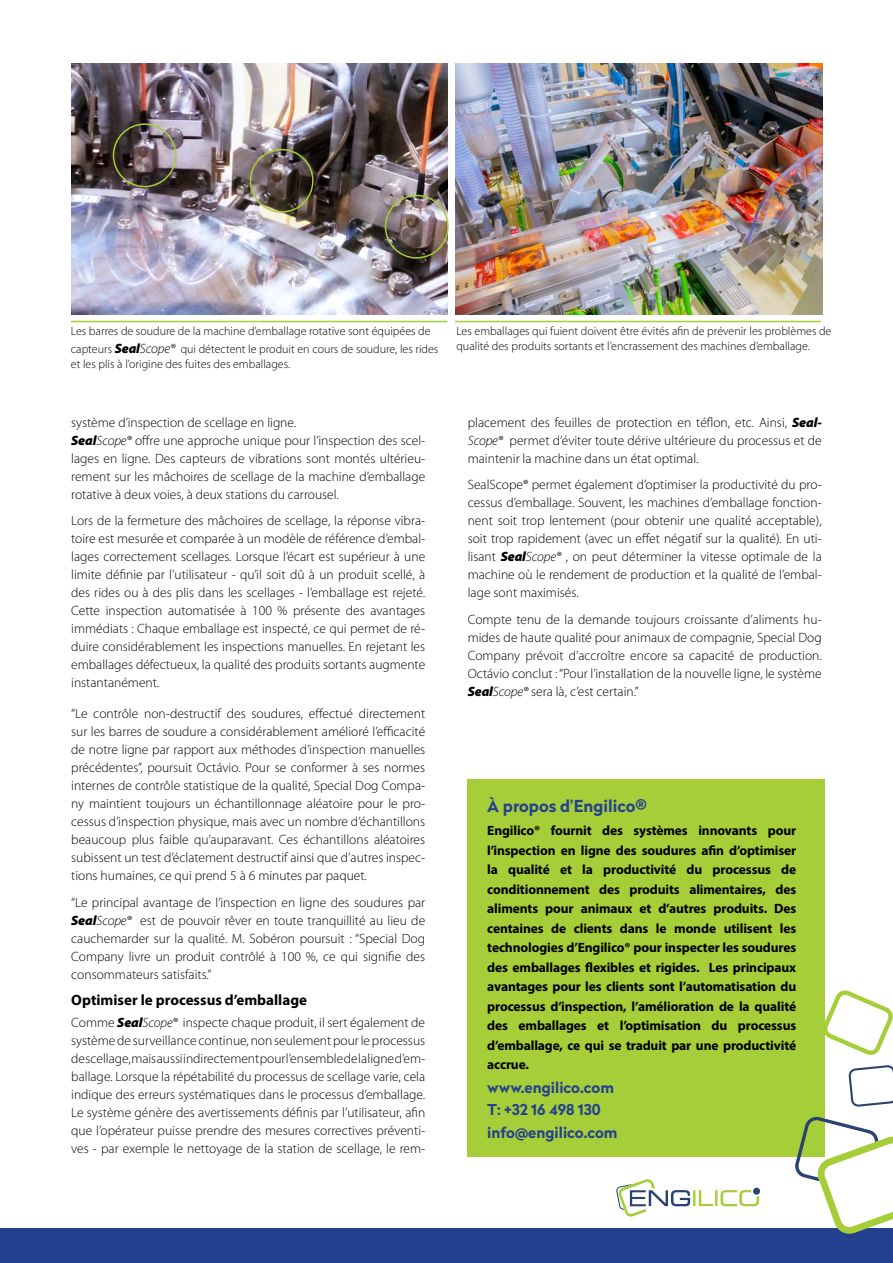
<style>
.page{position:relative;width:893px;height:1263px;background:#fff}
.page>*{position:absolute;margin:0;border:0;box-sizing:border-box;transform-origin:0 0}
.t1{font:700 16.5px "Radikal";color:#25408f}
.t2{font:700 15px/22.2px "Radikal";color:#25408f}
.t3{font:700 15px "Myriad Pro";color:#000}
.t4{font:300 13.5px/18px "Myriad Pro";color:#000;text-align:justify}
.t5{font:700 13.5px/19.5px "Myriad Pro";letter-spacing:-.01em;color:#000;text-align:justify}
.t6{font:300 12px/18px "Myriad Pro";color:#000}
.s1{font-weight:900;font-style:italic;font-size:13.5px}
.s2{font-style:italic;font-size:13.5px}
.s3{font-weight:900;font-style:italic}
.s4{font-style:italic}
</style>
<div class="page">
<div style="left:468px;top:779px;width:357px;height:378px;background:#a6ce39"></div>
<div style="left:0;top:1229px;width:893px;height:34px;background:#25408f"></div>
<svg style="left:616px;top:1179px;width:143px;height:38px"></svg>
<svg style="left:795px;top:1116px;width:98px;height:118px"></svg>
<svg style="left:825px;top:990px;width:68px;height:65px"></svg>
<svg style="left:848px;top:1065px;width:45px;height:42px"></svg>
<img style="left:455px;top:64px;width:367px;height:251px">
<img style="left:71px;top:64px;width:377px;height:251px">
<hr style="left:71px;top:321px;width:376px;height:1px;background:#a6ce39">
<hr style="left:455px;top:321px;width:366px;height:1px;background:#a6ce39">
<div style="left:113px;top:123px;width:64px;height:64px;border:2px solid #a6ce39;border-radius:50%"></div>
<div style="left:385px;top:195px;width:64px;height:64px;border:2px solid #a6ce39;border-radius:50%"></div>
<div style="left:250px;top:149px;width:64px;height:64px;border:2px solid #a6ce39;border-radius:50%"></div>
<p class="t6" style="left:71px;top:322px;width:369px">Les barres de soudure de la machine d’emballage rotative sont équipées de capteurs <span class="s1">Seal</span><span class="s2">Scope®</span> qui détectent le produit en cours de soudure, les rides</p>
<p class="t6" style="left:71px;top:355px;width:221px">et les plis à l’origine des fuites des emballages.</p>
<p class="t4" style="left:71px;top:413px;width:356px;text-align:left">système d’inspection de scellage en ligne.<br><span class="s3">Seal</span><span class="s4">Scope®</span> offre une approche unique pour l’inspection des scel&shy;lages en ligne. Des capteurs de vibrations sont montés ultérieu&shy;rement sur les mâchoires de scellage de la machine d’emballage rotative à deux voies, à deux stations du carrousel.</p>
<p class="t4" style="left:71px;top:512px;width:355px">Lors de la fermeture des mâchoires de scellage, la réponse vibra&shy;toire est mesurée et comparée à un modèle de référence d’embal&shy;lages correctement scellages. Lorsque l’écart est supérieur à une limite définie par l’utilisateur - qu’il soit dû à un produit scellé, à des rides ou à des plis dans les scellages - l’emballage est rejeté.<br>Cette inspection automatisée à 100 % présente des avantages immédiats : Chaque emballage est inspecté, ce qui permet de ré&shy;duire considérablement les inspections manuelles. En rejetant les emballages défectueux, la qualité des produits sortants augmente instantanément.</p>
<p class="t4" style="left:71px;top:704px;width:356px">“Le contrôle non-destructif des soudures, effectué directement sur les barres de soudure a considérablement amélioré l’efficacité de notre ligne par rapport aux méthodes d’inspection manuelles précédentes”, poursuit Octávio. Pour se conformer à ses normes internes de contrôle statistique de la qualité, Special Dog Compa&shy;ny maintient toujours un échantillonnage aléatoire pour le pro&shy;cessus d’inspection physique, mais avec un nombre d’échantillons beaucoup plus faible qu’auparavant. Ces échantillons aléatoires subissent un test d’éclatement destructif ainsi que d’autres inspec&shy;tions humaines, ce qui prend 5 à 6 minutes par paquet.</p>
<p class="t4" style="left:71px;top:893px;width:356px">“Le principal avantage de l’inspection en ligne des soudures par <span class="s3">Seal</span><span class="s4">Scope®</span> est de pouvoir rêver en toute tranquillité au lieu de cauchemarder sur la qualité. M. Sobéron poursuit : “Special Dog Company livre un produit contrôlé à 100 %, ce qui signifie des consommateurs satisfaits.”</p>
<p class="t3" style="left:71px;top:990px;width:237px">Optimiser le processus d’emballage</p>
<p class="t4" style="left:71px;top:1014px;width:356px">Comme <span class="s3">Seal</span><span class="s4">Scope®</span> inspecte chaque produit, il sert également de système de surveillance continue, non seulement pour le processus de scellage, mais aussi indirectement pour l’ensemble de la ligne d’em&shy;ballage. Lorsque la répétabilité du processus de scellage varie, cela indique des erreurs systématiques dans le processus d’emballage.<br>Le système génère des avertissements définis par l’utilisateur, afin que l’opérateur puisse prendre des mesures correctives préventi&shy;ves - par exemple le nettoyage de la station de scellage, le rem-</p>
<p class="t6" style="left:456px;top:324px;width:376px;line-height:14.4px">Les emballages qui fuient doivent être évités afin de prévenir les problèmes de qualité des produits sortants et l’encrassement des machines d’emballage.</p>
<p class="t4" style="left:468px;top:413px;width:356px">placement des feuilles de protection en téflon, etc. Ainsi, <span class="s3">Seal-</span><span class="s4">Scope®</span> permet d’éviter toute dérive ultérieure du processus et de maintenir la machine dans un état optimal.</p>
<p class="t4" style="left:468px;top:476px;width:356px">SealScope® permet également d’optimiser la productivité du pro&shy;cessus d’emballage. Souvent, les machines d’emballage fonction&shy;nent soit trop lentement (pour obtenir une qualité acceptable), soit trop rapidement (avec un effet négatif sur la qualité). En uti&shy;lisant <span class="s3">Seal</span><span class="s4">Scope®</span> , on peut déterminer la vitesse optimale de la machine où le rendement de production et la qualité de l’embal&shy;lage sont maximisés.</p>
<p class="t4" style="left:468px;top:610px;width:356px">Compte tenu de la demande toujours croissante d’aliments hu&shy;mides de haute qualité pour animaux de compagnie, Special Dog Company prévoit d’accroître encore sa capacité de production.<br>Octávio conclut : “Pour l’installation de la nouvelle ligne, le système <span class="s3">Seal</span><span class="s4">Scope®</span> sera là, c’est certain.”</p>
<p class="t1" style="left:487px;top:793px;width:161px">À propos d’Engilico®</p>
<p class="t5" style="left:487px;top:820px;width:311px">Engilico® fournit des systèmes innovants pour l’inspection en ligne des soudures afin d’optimiser la qualité et la productivité du processus de conditionnement des produits alimentaires, des aliments pour animaux et d’autres produits. Des centaines de clients dans le monde utilisent les technologies d’Engilico® pour inspecter les soudures des emballages flexibles et rigides. Les principaux avantages pour les clients sont l’automatisation du processus d’inspection, l’amélioration de la qualité des emballages et l’optimisation du processus d’emballage, ce qui se traduit par une productivité accrue.</p>
<p class="t2" style="left:487px;top:1076px;width:132px">www.engilico.com<br>T: +32 16 498 130 info@engilico.com</p>
</div>
